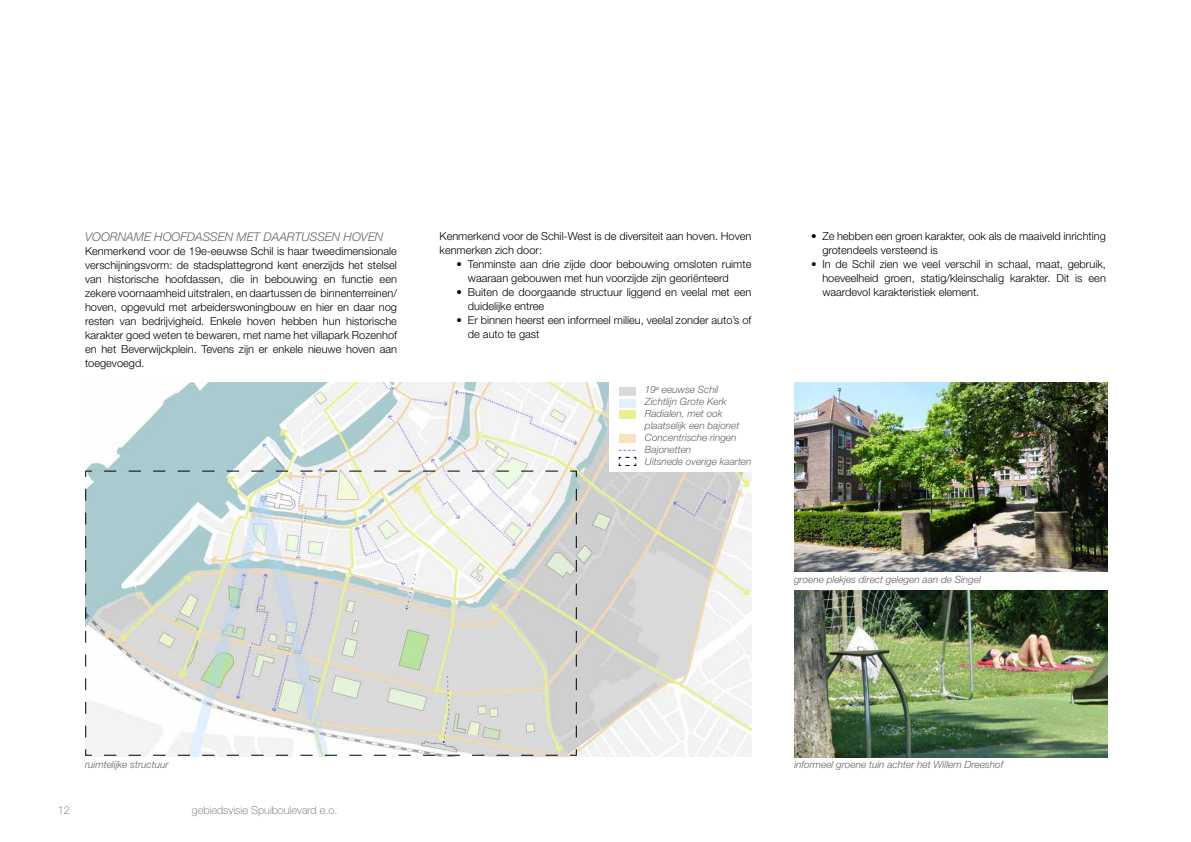
<style>
.page{position:relative;width:1191px;height:842px;background:#fff}
.page>*{position:absolute;margin:0;border:0;box-sizing:border-box;transform-origin:0 0}
.t1{font:italic 300 12px "Helvetica Neue LT Pro";color:#646363}
.t2{font:300 11px/14px "Helvetica Neue LT Pro";color:#000}
.t3{font:100 11px "Helvetica Neue LT Pro";color:#646363}
.t4{font:italic 300 10px/12px "Helvetica Neue LT Pro";color:#646363}
</style>
<div class="page">
<img style="left:795px;top:590px;width:312px;height:168px">
<img style="left:794px;top:382px;width:313px;height:190px">
<img style="left:85px;top:382px;width:666px;height:375px">
<svg style="left:85px;top:470px;width:492px;height:286px"></svg>
<div style="left:609px;top:373px;width:156px;height:99px;background:#fff"></div>
<div style="left:619px;top:399px;width:17px;height:8px;background:#e3f0ff"></div>
<div style="left:619px;top:410px;width:17px;height:8px;background:#eaf28f"></div>
<div style="left:619px;top:435px;width:17px;height:8px;background:#f7e3c0"></div>
<svg style="left:618px;top:450px;width:18px;height:16px"></svg>
<div style="left:619px;top:388px;width:17px;height:8px;background:#d9d9d9"></div>
<p class="t1" style="left:85px;top:229px;width:300px">VOORNAME HOOFDASSEN MET DAARTUSSEN HOVEN</p>
<p class="t2" style="left:85px;top:244px;width:313px;text-align:justify">Kenmerkend voor de 19e-eeuwse Schil is haar tweedimensionale verschijningsvorm: de stadsplattegrond kent enerzijds het stelsel van historische hoofdassen, die in bebouwing en functie een zekere voornaamheid uitstralen, en daartussen de binnenterreinen/ hoven, opgevuld met arbeiderswoningbouw en hier en daar nog resten van bedrijvigheid. Enkele hoven hebben hun historische karakter goed weten te bewaren, met name het villapark Rozenhof en het Beverwijckplein. Tevens zijn er enkele nieuwe hoven aan toegevoegd.</p>
<p class="t2" style="left:439px;top:229px;width:313px">Kenmerkend voor de Schil-West is de diversiteit aan hoven. Hoven kenmerken zich door:</p>
<p class="t2" style="left:468px;top:257px;width:285px;text-indent:-11px">• Tenminste aan drie zijde door bebouwing omsloten ruimte waaraan gebouwen met hun voorzijde zijn georiënteerd</p>
<p class="t2" style="left:468px;top:285px;width:285px;text-indent:-11px">• Buiten de doorgaande structuur liggend en veelal met een duidelijke entree</p>
<p class="t2" style="left:468px;top:313px;width:285px;text-indent:-11px">• Er binnen heerst een informeel milieu, veelal zonder auto’s of de auto te gast</p>
<p class="t4" style="left:645px;top:384px;width:108px">19<sup>e</sup> eeuwse Schil<br>Zichtlijn Grote Kerk<br>Radialen, met ook plaatselijk een bajonet<br>Concentrische ringen<br>Bajonetten<br>Uitsnede overige kaarten</p>
<p class="t2" style="left:822px;top:229px;width:285px;text-indent:-11px">• Ze hebben een groen karakter, ook als de maaiveld inrichting grotendeels versteend is</p>
<p class="t2" style="left:822px;top:257px;width:285px;text-align:justify;text-indent:-11px">• In de Schil zien we veel verschil in schaal, maat, gebruik, hoeveelheid groen, statig/kleinschalig karakter. Dit is een waardevol karakteristiek element.</p>
<p class="t4" style="left:794px;top:574px;width:188px">groene plekjes direct gelegen aan de Singel</p>
<p class="t4" style="left:85px;top:758px;width:85px">ruimtelijke structuur</p>
<p class="t3" style="left:58px;top:803px;width:14px">12</p>
<p class="t3" style="left:192px;top:803px;width:147px">gebiedsvisie Spuiboulevard e.o.</p>
<p class="t4" style="left:794px;top:758px;width:210px">informeel groene tuin achter het Willem Dreeshof</p>
</div>
